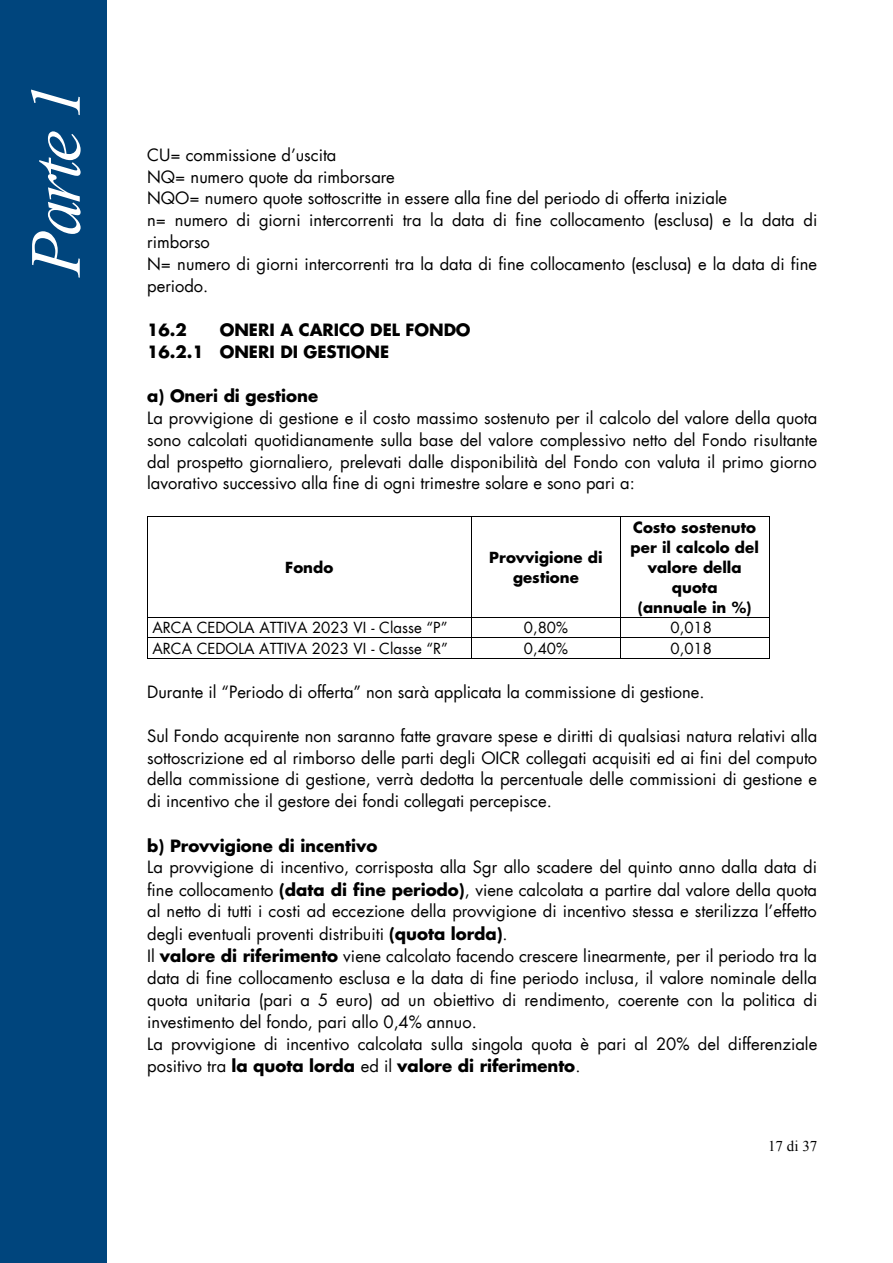
<style>
.page{position:relative;width:893px;height:1263px;background:#fff}
.page>*{position:absolute;margin:0;border:0;box-sizing:border-box;transform-origin:0 0}
.t1{font:italic 72px "Times New Roman";color:#fff}
.t2{font:16.5px/21.9px "Futura LT";color:#000}
.t3{font:700 16.5px/21.9px "Futura LT";color:#000}
.t4{font:15px "Futura LT";color:#000}
.t5{font:700 15px/20px "Futura LT";color:#000;text-align:center}
.t6{font:15px "Times New Roman";color:#000}
.s1{font-weight:700}
</style>
<div class="page">
<hr style="left:148px;top:516px;width:323px;height:1px;background:#000">
<hr style="left:472px;top:516px;width:148px;height:1px;background:#000">
<hr style="left:621px;top:516px;width:148px;height:1px;background:#000">
<hr style="left:147px;top:517px;width:1px;height:100px;background:#000">
<hr style="left:471px;top:517px;width:1px;height:100px;background:#000">
<hr style="left:620px;top:517px;width:1px;height:100px;background:#000">
<hr style="left:769px;top:517px;width:1px;height:100px;background:#000">
<hr style="left:148px;top:617px;width:323px;height:1px;background:#000">
<hr style="left:472px;top:617px;width:148px;height:1px;background:#000">
<hr style="left:621px;top:617px;width:148px;height:1px;background:#000">
<hr style="left:148px;top:638px;width:323px;height:1px;background:#000">
<hr style="left:472px;top:638px;width:148px;height:1px;background:#000">
<hr style="left:621px;top:638px;width:148px;height:1px;background:#000">
<svg style="left:147px;top:617px;width:1px;height:42px"></svg>
<hr style="left:148px;top:658px;width:323px;height:1px;background:#000">
<svg style="left:471px;top:617px;width:1px;height:42px"></svg>
<hr style="left:472px;top:658px;width:148px;height:1px;background:#000">
<svg style="left:620px;top:617px;width:1px;height:42px"></svg>
<hr style="left:621px;top:658px;width:148px;height:1px;background:#000">
<svg style="left:769px;top:617px;width:1px;height:42px"></svg>
<div style="left:0;top:0;width:106px;height:1263px;background:#00457d"></div>
<h1 class="t1" style="left:6px;top:276px;width:194px;rotate:-90deg">Parte 1</h1>
<p class="t2" style="left:147px;top:144px;width:672px">CU= commissione d’uscita<br>NQ= numero quote da rimborsare<br>NQO= numero quote sottoscritte in essere alla fine del periodo di offerta iniziale<br>n= numero di giorni intercorrenti tra la data di fine collocamento (esclusa) e la data di rimborso<br>N= numero di giorni intercorrenti tra la data di fine collocamento (esclusa) e la data di fine periodo.</p>
<p class="t3" style="left:147px;top:319px;width:41px">16.2</p>
<p class="t3" style="left:147px;top:319px;width:325px;text-indent:73px">ONERI A CARICO DEL FONDO<br>16.2.1 ONERI DI GESTIONE</p>
<p class="t3" style="left:147px;top:385px;width:172px">a) Oneri di gestione</p>
<p class="t2" style="left:147px;top:407px;width:672px;text-align:justify">La provvigione di gestione e il costo massimo sostenuto per il calcolo del valore della quota sono calcolati quotidianamente sulla base del valore complessivo netto del Fondo risultante dal prospetto giornaliero, prelevati dalle disponibilità del Fondo con valuta il primo giorno lavorativo successivo alla fine di ogni trimestre solare e sono pari a:</p>
<p class="t5" style="left:285px;top:557px;width:50px">Fondo</p>
<p class="t5" style="left:489px;top:547px;width:115px">Provvigione di gestione</p>
<p class="t5" style="left:631px;top:517px;width:130px">Costo sostenuto per il calcolo del valore della quota<br>(annuale in %)</p>
<p class="t4" style="left:152px;top:618px;width:297px">ARCA CEDOLA ATTIVA 2023 VI - Classe “P”</p>
<p class="t4" style="left:524px;top:618px;width:46px">0,80%</p>
<p class="t4" style="left:671px;top:618px;width:43px">0,018</p>
<p class="t4" style="left:152px;top:639px;width:297px">ARCA CEDOLA ATTIVA 2023 VI - Classe “R”</p>
<p class="t4" style="left:524px;top:639px;width:46px">0,40%</p>
<p class="t4" style="left:671px;top:639px;width:43px">0,018</p>
<p class="t2" style="left:147px;top:681px;width:559px">Durante il “Periodo di offerta” non sarà applicata la commissione di gestione.</p>
<p class="t2" style="left:147px;top:725px;width:672px;text-align:justify">Sul Fondo acquirente non saranno fatte gravare spese e diritti di qualsiasi natura relativi alla sottoscrizione ed al rimborso delle parti degli OICR collegati acquisiti ed ai fini del computo della commissione di gestione, verrà dedotta la percentuale delle commissioni di gestione e di incentivo che il gestore dei fondi collegati percepisce.</p>
<p class="t3" style="left:147px;top:834px;width:232px">b) Provvigione di incentivo</p>
<p class="t2" style="left:147px;top:856px;width:672px">La provvigione di incentivo, corrisposta alla Sgr allo scadere del quinto anno dalla data di fine collocamento <span class="s1">(data di fine periodo)</span>, viene calcolata a partire dal valore della quota al netto di tutti i costi ad eccezione della provvigione di incentivo stessa e sterilizza l’effetto degli eventuali proventi distribuiti <span class="s1">(quota lorda)</span>.<br>Il <span class="s1">valore di riferimento</span> viene calcolato facendo crescere linearmente, per il periodo tra la data di fine collocamento esclusa e la data di fine periodo inclusa, il valore nominale della quota unitaria (pari a 5 euro) ad un obiettivo di rendimento, coerente con la politica di investimento del fondo, pari allo 0,4% annuo.<br>La provvigione di incentivo calcolata sulla singola quota è pari al 20% del differenziale positivo tra <span class="s1">la quota lorda</span> ed il <span class="s1">valore di riferimento</span>.</p>
<p class="t6" style="left:768px;top:1136px;width:51px">17 di 37</p>
</div>
